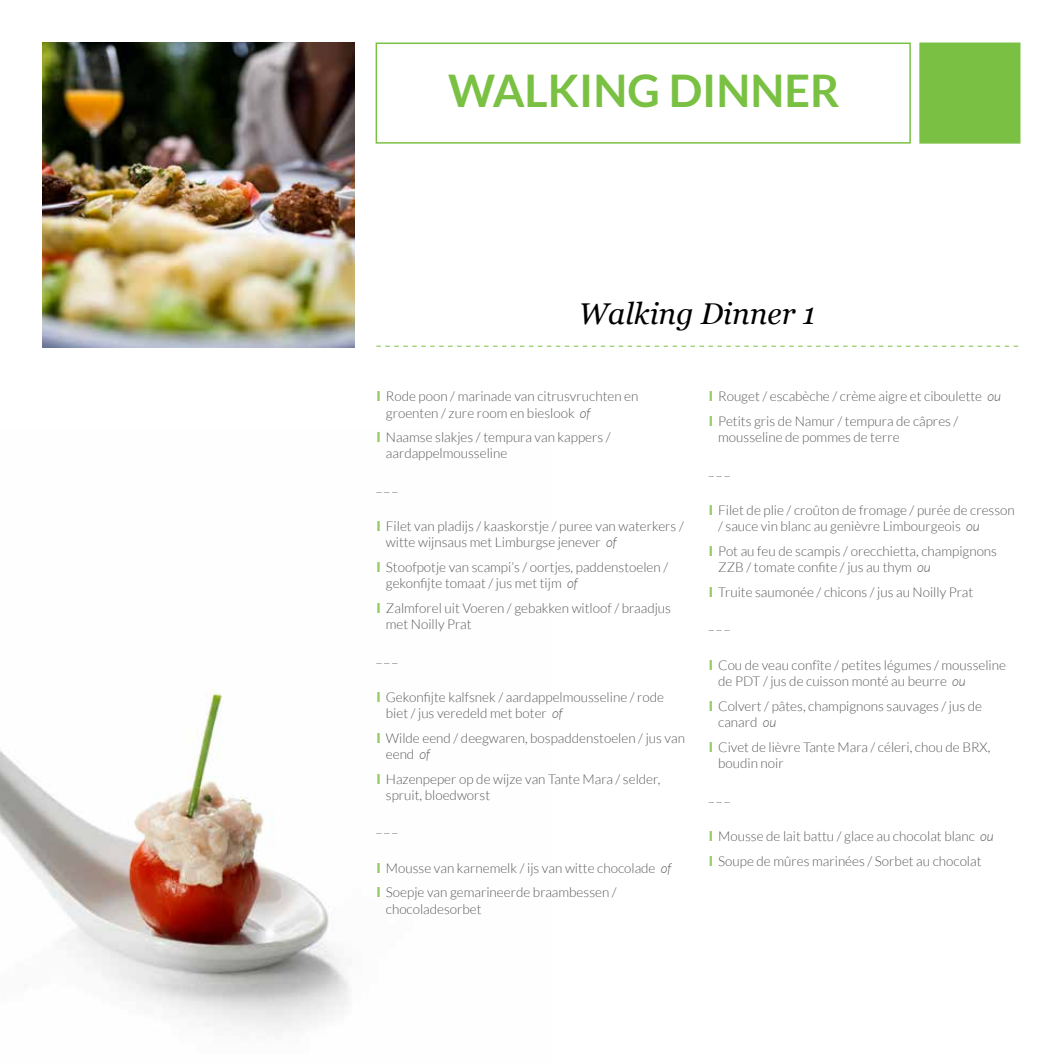
<style>
.page{position:relative;width:1063px;height:1063px;background:#fff}
.page>*{position:absolute;margin:0;border:0;box-sizing:border-box;transform-origin:0 0}
.t1{font:700 45px "Lato";color:#7ac143}
.t2{font:italic 30px "Georgia";color:#000}
.t3{font:300 13.5px/16.2px "Lato";color:#58595b}
.s1{font-weight:900;color:#95cb64}
.s2{font-style:italic}
</style>
<div class="page">
<img style="left:0;top:689px;width:350px;height:342px">
<img style="left:43px;top:43px;width:311px;height:304px">
<svg style="left:376px;top:346px;width:642px;height:1px"></svg>
<div style="left:919px;top:43px;width:101px;height:101px;background:#7ac143;border:2px solid #7ac143"></div>
<div style="left:376px;top:43px;width:535px;height:101px;border:2px solid #7ac143"></div>
<h1 class="t1" style="left:448px;top:65px;width:393px">WALKING DINNER</h1>
<h2 class="t2" style="left:579px;top:292px;width:238px">Walking Dinner 1</h2>
<p class="t3" style="left:386px;top:389px;width:254px;text-indent:-10px"><span class="s1">I</span> Rode poon / marinade van citrusvruchten en groenten / zure room en bieslook <span class="s2">of</span></p>
<p class="t3" style="left:386px;top:429px;width:226px;text-indent:-10px"><span class="s1">I</span> Naamse slakjes / tempura van kappers / aardappelmousseline</p>
<p class="t3" style="left:376px;top:478px;width:23px">_ _ _</p>
<p class="t3" style="left:386px;top:518px;width:299px;text-indent:-10px"><span class="s1">I</span> Filet van pladijs / kaaskorstje / puree van waterkers / witte wijnsaus met Limburgse jenever <span class="s2">of</span></p>
<p class="t3" style="left:386px;top:559px;width:284px;text-indent:-10px"><span class="s1">I</span> Stoofpotje van scampi’s / oortjes, paddenstoelen / gekonfijte tomaat / jus met tijm <span class="s2">of</span></p>
<p class="t3" style="left:386px;top:600px;width:287px;text-indent:-10px"><span class="s1">I</span> Zalmforel uit Voeren / gebakken witloof / braadjus met Noilly Prat</p>
<p class="t3" style="left:376px;top:649px;width:23px">_ _ _</p>
<p class="t3" style="left:386px;top:689px;width:280px;text-indent:-10px"><span class="s1">I</span> Gekonfijte kalfsnek / aardappelmousseline / rode biet / jus veredeld met boter <span class="s2">of</span></p>
<p class="t3" style="left:386px;top:730px;width:301px;text-indent:-10px"><span class="s1">I</span> Wilde eend / deegwaren, bospaddenstoelen / jus van eend <span class="s2">of</span></p>
<p class="t3" style="left:386px;top:771px;width:276px;text-indent:-10px"><span class="s1">I</span> Hazenpeper op de wijze van Tante Mara / selder, spruit, bloedworst</p>
<p class="t3" style="left:376px;top:820px;width:23px">_ _ _</p>
<p class="t3" style="left:376px;top:855px;width:296px;line-height:24.8px"><span class="s1">I</span> Mousse van karnemelk / ijs van witte chocolade <span class="s2">of<br></span><span class="s1">I</span> Soepje van gemarineerde braambessen /</p>
<p class="t3" style="left:386px;top:901px;width:97px">chocoladesorbet</p>
<p class="t3" style="left:709px;top:384px;width:294px;line-height:24.8px"><span class="s1">I</span> Rouget / escabèche / crème aigre et ciboulette <span class="s2">ou<br></span><span class="s1">I</span> Petits gris de Namur / tempura de câpres /</p>
<p class="t3" style="left:718px;top:429px;width:183px">mousseline de pommes de terre</p>
<p class="t3" style="left:709px;top:462px;width:23px">_ _ _</p>
<p class="t3" style="left:718px;top:502px;width:298px;text-indent:-10px"><span class="s1">I</span> Filet de plie / croûton de fromage / purée de cresson / sauce vin blanc au genièvre Limbourgeois <span class="s2">ou</span></p>
<p class="t3" style="left:718px;top:543px;width:280px;text-indent:-10px"><span class="s1">I</span> Pot au feu de scampis / orecchietta, champignons<br>ZZB / tomate confite / jus au thym <span class="s2">ou</span></p>
<p class="t3" style="left:709px;top:584px;width:266px"><span class="s1">I</span> Truite saumonée / chicons / jus au Noilly Prat</p>
<p class="t3" style="left:709px;top:616px;width:23px">_ _ _</p>
<p class="t3" style="left:718px;top:657px;width:289px;text-indent:-10px"><span class="s1">I</span> Cou de veau confîte / petites légumes / mousseline de PDT / jus de cuisson monté au beurre <span class="s2">ou</span></p>
<p class="t3" style="left:718px;top:698px;width:265px;text-indent:-10px"><span class="s1">I</span> Colvert / pâtes, champignons sauvages / jus de canard <span class="s2">ou</span></p>
<p class="t3" style="left:718px;top:739px;width:274px;text-indent:-10px"><span class="s1">I</span> Civet de lièvre Tante Mara / céleri, chou de BRX, boudin noir</p>
<p class="t3" style="left:709px;top:788px;width:23px">_ _ _</p>
<p class="t3" style="left:709px;top:824px;width:287px;line-height:24.8px"><span class="s1">I</span> Mousse de lait battu / glace au chocolat blanc <span class="s2">ou<br></span><span class="s1">I</span> Soupe de mûres marinées / Sorbet au chocolat</p>
</div>
